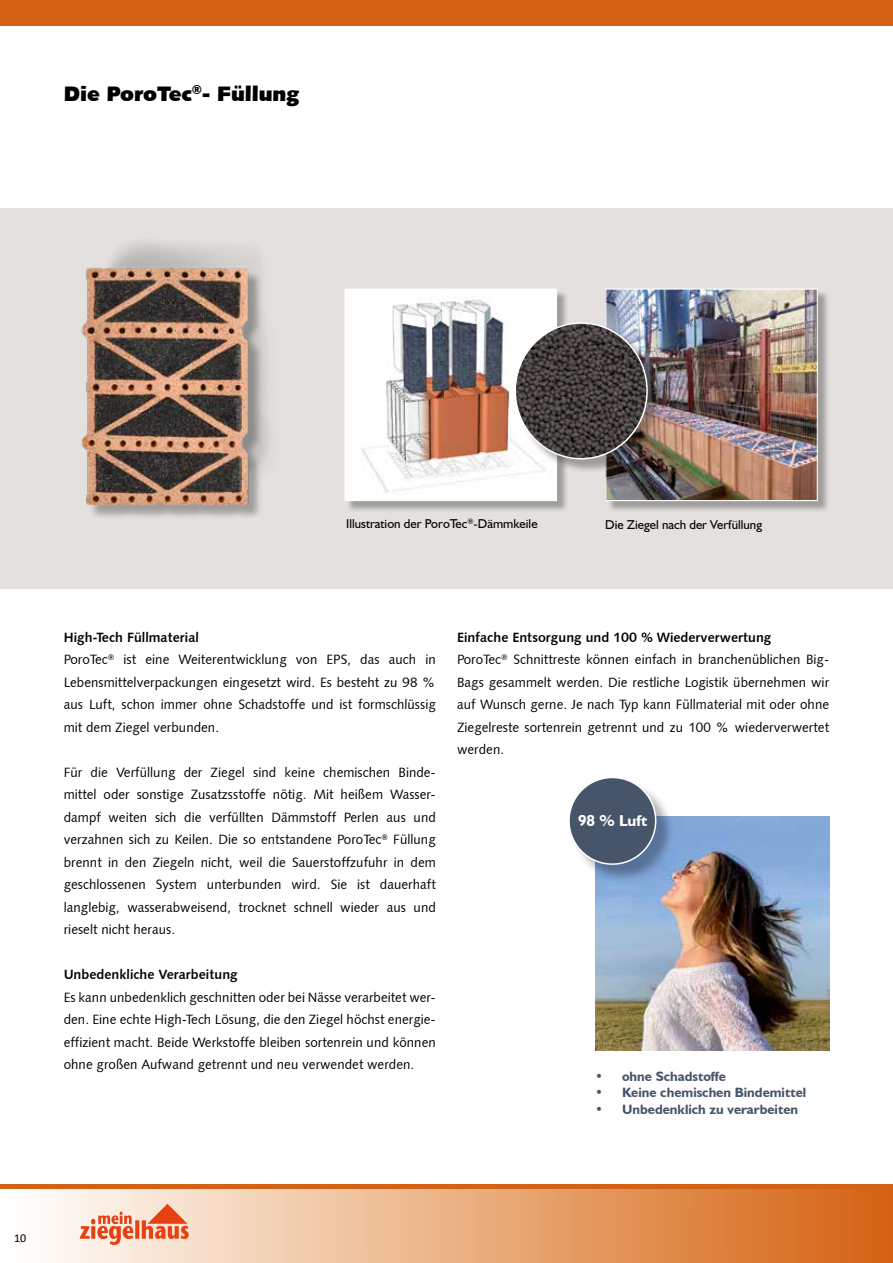
<style>
.page{position:relative;width:893px;height:1263px;background:#fff}
.page>*{position:absolute;margin:0;border:0;box-sizing:border-box;transform-origin:0 0}
.t1{font:21px "Humanist 531 BT Ultra Black A";color:#000}
.t2{font:700 15.75px "Humanist 521 BT";color:#fff}
.t3{font:13.5px/22.5px "Humanist 531 BT Roman A";color:#000;text-align:justify}
.t4{font:13.5px "Humanist 531 BT Bold A";color:#000}
.t5{font:700 13.5px "Humanist 521 BT";color:#47556a}
.t6{font:12.9px "Humanist 521 BT";color:#000}
.t7{font:12px "Calibri";color:#000}
</style>
<div class="page">
<div style="left:0;top:1188px;width:893px;height:75px;background:linear-gradient(to right,#fff,#d5620f)"></div>
<div style="left:0;top:0;width:893px;height:26px;background:#d46214"></div>
<svg style="left:80px;top:1204px;width:109px;height:41px;background:#f3ae95"></svg>
<hr style="left:0;top:1184px;width:893px;height:4px;background:#d46214">
<div style="left:0;top:208px;width:893px;height:381px;background:#e3e0dd"></div>
<div style="left:607px;top:290px;width:223px;height:223px;background:#000;opacity:.3"></div>
<img style="left:607px;top:290px;width:209px;height:209px">
<div style="left:605px;top:288px;width:213px;height:213px;border:1px solid #fff"></div>
<div style="left:346px;top:290px;width:223px;height:223px;background:#000;opacity:.3"></div>
<img style="left:346px;top:290px;width:209px;height:209px">
<div style="left:344px;top:288px;width:213px;height:213px;border:1px solid #fff"></div>
<div style="left:516px;top:324px;width:146px;height:149px;background:#000;opacity:.3"></div>
<img style="left:515px;top:323px;width:132px;height:136px">
<img style="left:81px;top:243px;width:189px;height:274px">
<img style="left:595px;top:816px;width:234px;height:234px">
<div style="left:570px;top:779px;width:105px;height:104px;background:#000;opacity:.3"></div>
<div style="left:569px;top:777px;width:87px;height:87px;background:#47556a;border-radius:50%"></div>
<div style="left:568px;top:777px;width:88px;height:88px;border:2px solid #fff;border-radius:50%"></div>
<h1 class="t1" style="left:64px;top:80px;width:237px">Die PoroTec<sup>®</sup>- Füllung</h1>
<p class="t6" style="left:346px;top:516px;width:193px">Illustration der PoroTec<sup>®</sup>-Dämmkeile</p>
<p class="t6" style="left:605px;top:516px;width:158px">Die Ziegel nach der Verfüllung</p>
<p class="t4" style="left:64px;top:629px;width:137px">High-Tech Füllmaterial</p>
<p class="t3" style="left:64px;top:648px;width:374px">PoroTec<sup>®</sup> ist eine Weiterentwicklung von EPS, das auch in Lebensmittelverpackungen eingesetzt wird. Es besteht zu 98 % aus Luft, schon immer ohne Schadstoffe und ist formschlüssig mit dem Ziegel verbunden.</p>
<p class="t3" style="left:64px;top:760px;width:374px">Für die Verfüllung der Ziegel sind keine chemischen Binde&shy;mittel oder sonstige Zusatzsstoffe nötig. Mit heißem Wasser&shy;dampf weiten sich die verfüllten Dämmstoff Perlen aus und verzahnen sich zu Keilen. Die so entstandene PoroTec<sup>®</sup> Füllung brennt in den Ziegeln nicht, weil die Sauerstoffzufuhr in dem geschlossenen System unterbunden wird. Sie ist dauerhaft langlebig, wasserabweisend, trocknet schnell wieder aus und rieselt nicht heraus.</p>
<p class="t4" style="left:64px;top:966px;width:176px">Unbedenkliche Verarbeitung</p>
<p class="t3" style="left:64px;top:985px;width:374px">Es kann unbedenklich geschnitten oder bei Nässe verarbeitet wer&shy;den. Eine echte High-Tech Lösung, die den Ziegel höchst energie&shy;effizient macht. Beide Werkstoffe bleiben sortenrein und können ohne großen Aufwand getrennt und neu verwendet werden.</p>
<p class="t4" style="left:457px;top:629px;width:316px">Einfache Entsorgung und 100 % Wiederverwertung</p>
<p class="t3" style="left:457px;top:648px;width:374px">PoroTec<sup>®</sup> Schnittreste können einfach in branchenüblichen Big-Bags gesammelt werden. Die restliche Logistik übernehmen wir auf Wunsch gerne. Je nach Typ kann Füllmaterial mit oder ohne Ziegelreste sortenrein getrennt und zu 100 % wiederverwertet werden.</p>
<p class="t2" style="left:578px;top:811px;width:71px">98 % Luft</p>
<p class="t5" style="left:595px;top:1068px;width:132px">• ohne Schadstoffe</p>
<p class="t5" style="left:595px;top:1084px;width:213px">• Keine chemischen Bindemittel</p>
<p class="t5" style="left:595px;top:1100px;width:205px">• Unbedenklich zu verarbeiten</p>
<p class="t7" style="left:14px;top:1230px;width:14px">10</p>
</div>
